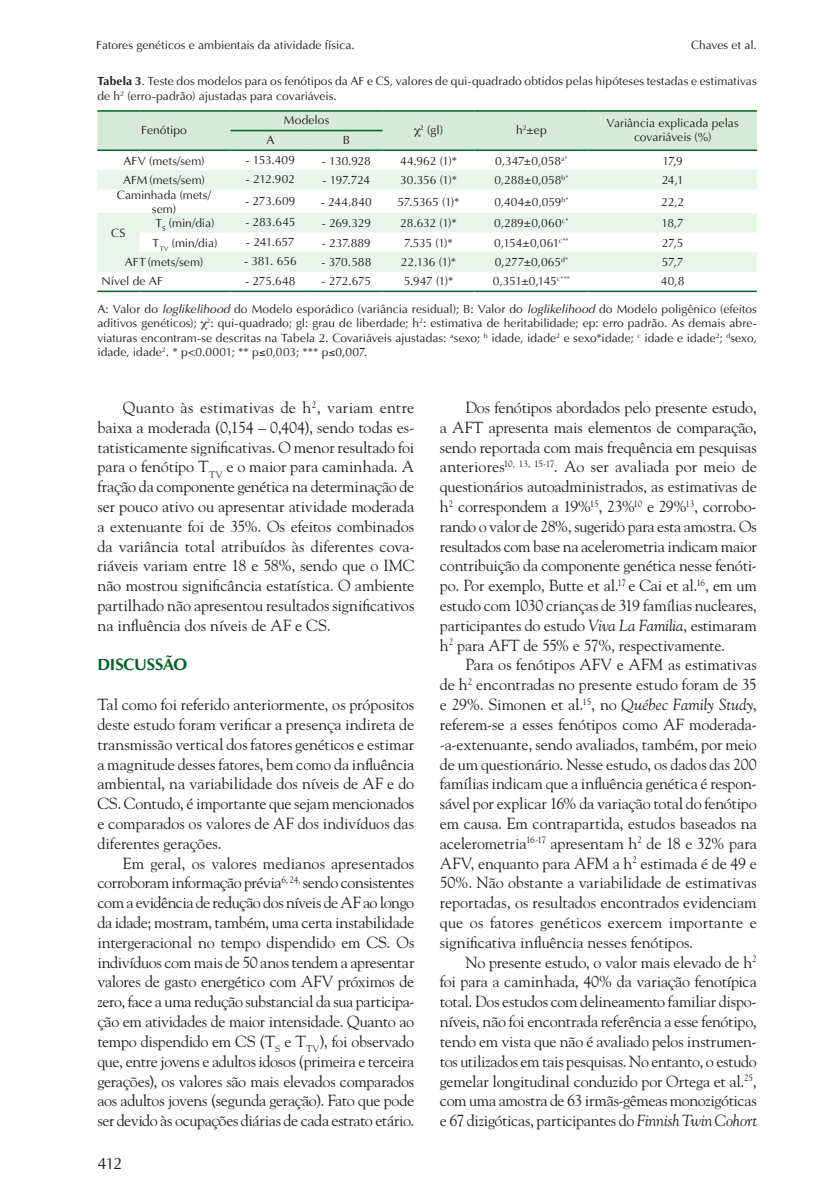
<style>
.page{position:relative;width:833px;height:1203px;background:#fff}
.page>*{position:absolute;margin:0;border:0;box-sizing:border-box;transform-origin:0 0}
.t1{font:700 16.5px "Ottawa";letter-spacing:-.015em;color:#006224}
.t2{font:16.5px "Ottawa Plain";color:#231f20}
.t3{font:16.05px/19.8px "Goudy Std";letter-spacing:-.01em;color:#231f20;text-align:justify}
.t4{font:12px/14.4px "Ottawa Plain";color:#231f20}
.s1{font-family:"Ottawa";font-weight:700}
.s2{font-family:"Ottawa";font-style:italic}
.s3{font-style:italic}
</style>
<div class="page">
<svg style="left:97px;top:170px;width:659px;height:102px;fill:#e9f5ea"></svg>
<hr style="left:97px;top:110px;width:42px;height:2px;background:#006224">
<hr style="left:139px;top:110px;width:91px;height:2px;background:#006224">
<hr style="left:230px;top:110px;width:80px;height:2px;background:#006224">
<hr style="left:310px;top:110px;width:72px;height:2px;background:#006224">
<hr style="left:382px;top:110px;width:92px;height:2px;background:#006224">
<hr style="left:474px;top:110px;width:114px;height:2px;background:#006224">
<hr style="left:588px;top:110px;width:168px;height:2px;background:#006224">
<hr style="left:97px;top:149px;width:42px;height:2px;background:#006224">
<hr style="left:139px;top:149px;width:91px;height:2px;background:#006224">
<hr style="left:230px;top:149px;width:80px;height:2px;background:#006224">
<hr style="left:310px;top:149px;width:72px;height:2px;background:#006224">
<hr style="left:382px;top:149px;width:92px;height:2px;background:#006224">
<hr style="left:474px;top:149px;width:114px;height:2px;background:#006224">
<hr style="left:588px;top:149px;width:168px;height:2px;background:#006224">
<hr style="left:97px;top:290px;width:42px;height:2px;background:#006224">
<hr style="left:139px;top:290px;width:91px;height:2px;background:#006224">
<hr style="left:230px;top:290px;width:80px;height:2px;background:#006224">
<hr style="left:310px;top:290px;width:72px;height:2px;background:#006224">
<hr style="left:382px;top:290px;width:92px;height:2px;background:#006224">
<hr style="left:474px;top:290px;width:114px;height:2px;background:#006224">
<hr style="left:588px;top:290px;width:168px;height:2px;background:#006224">
<svg style="left:97px;top:111px;width:659px;height:39px;background:#cce4d0"></svg>
<p class="t4" style="left:96px;top:38px;width:260px">Fatores genéticos e ambientais da atividade física.</p>
<p class="t4" style="left:691px;top:38px;width:67px">Chaves et al.</p>
<p class="t4" style="left:97px;top:74px;width:660px"><span class="s1">Tabela 3</span>. Teste dos modelos para os fenótipos da AF e CS, valores de qui-quadrado obtidos pelas hipóteses testadas e estimativas de h<sup>2</sup> (erro-padrão) ajustadas para covariáveis.</p>
<p class="t4" style="left:141px;top:123px;width:47px">Fenótipo</p>
<p class="t4" style="left:284px;top:113px;width:47px">Modelos</p>
<p class="t4" style="left:606px;top:116px;width:134px">Variância explicada pelas</p>
<p class="t4" style="left:420px;top:123px;width:25px"><sup>2</sup> (gl)</p>
<p class="t4" style="left:516px;top:123px;width:32px">h<sup>2</sup>±ep</p>
<p class="t4" style="left:266px;top:133px;width:10px">A</p>
<p class="t4" style="left:342px;top:133px;width:9px">B</p>
<p class="t4" style="left:634px;top:130px;width:79px">covariáveis (%)</p>
<p class="t4" style="left:123px;top:154px;width:82px">AFV (mets/sem)</p>
<p class="t4" style="left:245px;top:152px;width:51px">- 153.409</p>
<p class="t4" style="left:322px;top:154px;width:50px">- 130.928</p>
<p class="t4" style="left:400px;top:154px;width:58px">44.962 (1)*</p>
<p class="t4" style="left:495px;top:154px;width:74px">0,347±0,058<sup>a*</sup></p>
<p class="t4" style="left:662px;top:154px;width:22px">17,9</p>
<p class="t4" style="left:123px;top:173px;width:83px">AFM (mets/sem)</p>
<p class="t4" style="left:246px;top:172px;width:50px">- 212.902</p>
<p class="t4" style="left:322px;top:173px;width:49px">- 197.724</p>
<p class="t4" style="left:400px;top:173px;width:58px">30.356 (1)*</p>
<p class="t4" style="left:494px;top:173px;width:76px">0,288±0,058<sup>b*</sup></p>
<p class="t4" style="left:661px;top:173px;width:23px">24,1</p>
<p class="t4" style="left:117px;top:187px;width:96px;text-align:center">Caminhada (mets/ sem)</p>
<p class="t4" style="left:245px;top:193px;width:52px">- 273.609</p>
<p class="t4" style="left:321px;top:194px;width:52px">- 244.840</p>
<p class="t4" style="left:397px;top:194px;width:63px">57.5365 (1)*</p>
<p class="t4" style="left:494px;top:194px;width:76px">0,404±0,059<sup>b*</sup></p>
<p class="t4" style="left:661px;top:194px;width:25px">22,2</p>
<p class="t4" style="left:111px;top:226px;width:16px">CS</p>
<p class="t4" style="left:155px;top:216px;width:61px">T<sub>S</sub> (min/dia)</p>
<p class="t4" style="left:245px;top:215px;width:52px">- 283.645</p>
<p class="t4" style="left:321px;top:216px;width:51px">- 269.329</p>
<p class="t4" style="left:400px;top:216px;width:58px">28.632 (1)*</p>
<p class="t4" style="left:494px;top:216px;width:76px">0,289±0,060<sup>c*</sup></p>
<p class="t4" style="left:661px;top:216px;width:24px">18,7</p>
<p class="t4" style="left:152px;top:236px;width:66px">T<sub>TV</sub> (min/dia)</p>
<p class="t4" style="left:246px;top:234px;width:50px">- 241.657</p>
<p class="t4" style="left:322px;top:236px;width:50px">- 237.889</p>
<p class="t4" style="left:404px;top:236px;width:50px">7.535 (1)*</p>
<p class="t4" style="left:494px;top:236px;width:76px">0,154±0,061<sup>c**</sup></p>
<p class="t4" style="left:661px;top:236px;width:23px">27,5</p>
<p class="t4" style="left:125px;top:255px;width:80px">AFT (mets/sem)</p>
<p class="t4" style="left:244px;top:254px;width:54px">- 381. 656</p>
<p class="t4" style="left:321px;top:255px;width:52px">- 370.588</p>
<p class="t4" style="left:401px;top:255px;width:57px">22.136 (1)*</p>
<p class="t4" style="left:494px;top:255px;width:75px">0,277±0,065<sup>d*</sup></p>
<p class="t4" style="left:661px;top:255px;width:23px">57,7</p>
<p class="t4" style="left:102px;top:274px;width:63px">Nível de AF</p>
<p class="t4" style="left:245px;top:274px;width:52px">- 275.648</p>
<p class="t4" style="left:321px;top:274px;width:51px">- 272.675</p>
<p class="t4" style="left:403px;top:274px;width:51px">5.947 (1)*</p>
<p class="t4" style="left:493px;top:274px;width:79px">0,351±0,145<sup>c***</sup></p>
<p class="t4" style="left:660px;top:274px;width:25px">40,8</p>
<p class="t4" style="left:97px;top:302px;width:661px;text-align:justify">A: Valor do <span class="s2">loglikelihood</span> do Modelo esporádico (variância residual); B: Valor do <span class="s2">loglikelihood</span> do Modelo poligênico (efeitos aditivos genéticos); <sup>2</sup>: qui-quadrado; gl: grau de liberdade; h<sup>2</sup>: estimativa de heritabilidade; ep: erro padrão. As demais abre&shy;viaturas encontram-se descritas na Tabela 2. Covariáveis ajustadas: <sup>a</sup>sexo; <sup>b</sup> idade, idade<sup>2</sup> e sexo*idade; <sup>c</sup> idade e idade<sup>2</sup>; <sup>d</sup>sexo, idade, idade<sup>2</sup>. * p&lt;0.0001; ** p≤0,003; *** p≤0,007.</p>
<p class="t3" style="left:97px;top:397px;width:318px;text-indent:26px">Quanto às estimativas de h<sup>2</sup>, variam entre baixa a moderada (0,154 – 0,404), sendo todas es&shy;tatisticamente significativas. O menor resultado foi para o fenótipo T<sub>TV</sub> e o maior para caminhada. A fração da componente genética na determinação de ser pouco ativo ou apresentar atividade moderada a extenuante foi de 35%. Os efeitos combinados da variância total atribuídos às diferentes cova&shy;riáveis variam entre 18 e 58%, sendo que o IMC não mostrou significância estatística. O ambiente partilhado não apresentou resultados significativos na influência dos níveis de AF e CS.</p>
<p class="t1" style="left:97px;top:654px;width:91px">DISCUSSÃO</p>
<p class="t3" style="left:97px;top:694px;width:318px">Tal como foi referido anteriormente, os própositos deste estudo foram verificar a presença indireta de transmissão vertical dos fatores genéticos e estimar a magnitude desses fatores, bem como da influência ambiental, na variabilidade dos níveis de AF e do CS. Contudo, é importante que sejam mencionados e comparados os valores de AF dos indivíduos das diferentes gerações.</p>
<p class="t3" style="left:97px;top:852px;width:318px;text-indent:26px">Em geral, os valores medianos apresentados corroboram informação prévia<sup>6,</sup> <sup>24,</sup> sendo consistentes com a evidência de redução dos níveis de AF ao longo da idade; mostram, também, uma certa instabilidade intergeracional no tempo dispendido em CS. Os indivíduos com mais de 50 anos tendem a apresentar valores de gasto energético com AFV próximos de zero, face a uma redução substancial da sua participa&shy;ção em atividades de maior intensidade. Quanto ao tempo dispendido em CS (T<sub>S</sub> e T<sub>TV</sub>), foi observado que, entre jovens e adultos idosos (primeira e terceira gerações), os valores são mais elevados comparados aos adultos jovens (segunda geração). Fato que pode ser devido às ocupações diárias de cada estrato etário.</p>
<p class="t2" style="left:97px;top:1153px;width:26px">412</p>
<p class="t3" style="left:440px;top:397px;width:318px;text-indent:26px">Dos fenótipos abordados pelo presente estudo, a AFT apresenta mais elementos de comparação, sendo reportada com mais frequência em pesquisas anteriores<sup>10,</sup> <sup>13,</sup> <sup>15-17</sup>. Ao ser avaliada por meio de questionários autoadministrados, as estimativas de h<sup>2</sup> correspondem a 19%<sup>15</sup>, 23%<sup>10</sup> e 29%<sup>13</sup>, corrobo&shy;rando o valor de 28%, sugerido para esta amostra. Os resultados com base na acelerometria indicam maior contribuição da componente genética nesse fenóti&shy;po. Por exemplo, Butte et al.<sup>17</sup> e Cai et al.<sup>16</sup>, em um estudo com 1030 crianças de 319 famílias nucleares, participantes do estudo <span class="s3">Viva La Familia</span>, estimaram h<sup>2</sup> para AFT de 55% e 57%, respectivamente.</p>
<p class="t3" style="left:440px;top:654px;width:318px;text-indent:26px">Para os fenótipos AFV e AFM as estimativas de h<sup>2</sup> encontradas no presente estudo foram de 35 e 29%. Simonen et al.<sup>15</sup>, no <span class="s3">Québec Family Study</span>, referem-se a esses fenótipos como AF moderada--a-extenuante, sendo avaliados, também, por meio de um questionário. Nesse estudo, os dados das 200 famílias indicam que a influência genética é respon&shy;sável por explicar 16% da variação total do fenótipo em causa. Em contrapartida, estudos baseados na acelerometria<sup>16-17</sup> apresentam h<sup>2</sup> de 18 e 32% para AFV, enquanto para AFM a h<sup>2</sup> estimada é de 49 e 50%. Não obstante a variabilidade de estimativas reportadas, os resultados encontrados evidenciam que os fatores genéticos exercem importante e significativa influência nesses fenótipos.</p>
<p class="t3" style="left:440px;top:951px;width:318px;text-indent:26px">No presente estudo, o valor mais elevado de h<sup>2 </sup>foi para a caminhada, 40% da variação fenotípica total. Dos estudos com delineamento familiar dispo&shy;níveis, não foi encontrada referência a esse fenótipo, tendo em vista que não é avaliado pelos instrumen&shy;tos utilizados em tais pesquisas. No entanto, o estudo gemelar longitudinal conduzido por Ortega et al.<sup>25</sup>, com uma amostra de 63 irmãs-gêmeas monozigóticas e 67 dizigóticas, participantes do <span class="s3">Finnish Twin Cohort</span></p>
</div>
